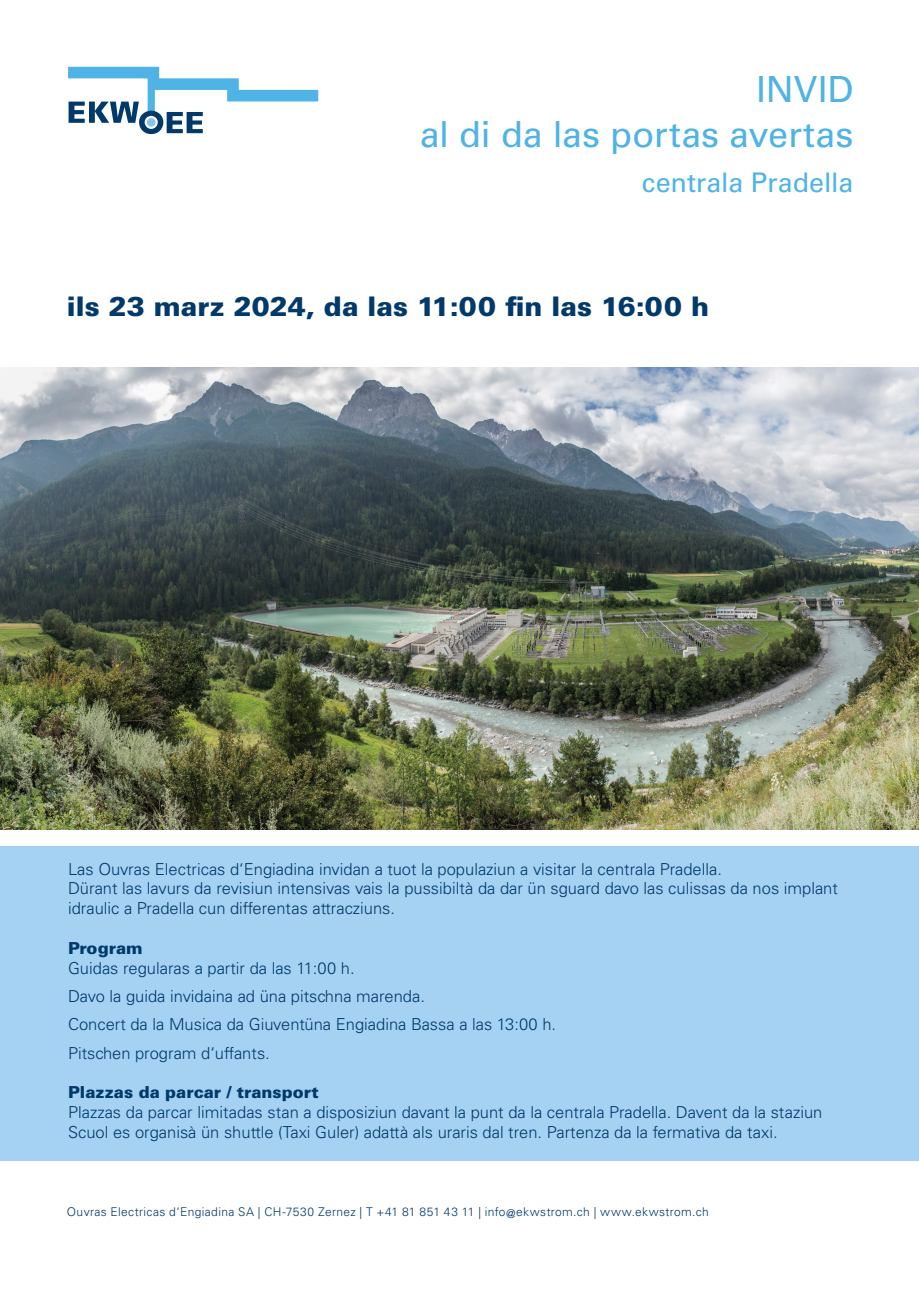
<style>
.page{position:relative;width:919px;height:1289px;background:#fff}
.page>*{position:absolute;margin:0;border:0;box-sizing:border-box;transform-origin:0 0}
.t1{font:36px/45px "Univers LT Std";letter-spacing:-.005em;color:#4fb3e6;text-align:right}
.t2{font:900 27px "Univers LT Std";color:#00396a}
.t3{font:27px "Univers LT Std";letter-spacing:-.005em;color:#4fb3e6}
.t4{font:300 16.5px/19.8px "Univers LT Std";color:#00396a}
.t5{font:900 16.5px "Univers LT Std";color:#00396a}
.t6{font:300 12px "Univers LT Std";letter-spacing:.03em;color:#00396a}
</style>
<div class="page">
<div style="left:0;top:846px;width:918px;height:315px;background:#a5d2f2"></div>
<img style="left:0;top:367px;width:918px;height:462px">
<svg style="left:68px;top:67px;width:250px;height:67px"></svg>
<h1 class="t1" style="left:419px;top:67px;width:435px">INVID<br>al di da las portas avertas</h1>
<h2 class="t3" style="left:642px;top:167px;width:213px">centrala Pradella</h2>
<h2 class="t2" style="left:67px;top:290px;width:643px">ils 23 marz 2024, da las 11:00 fin las 16:00 h</h2>
<p class="t4" style="left:68px;top:858px;width:771px">Las Ouvras Electricas d‘Engiadina invidan a tuot la populaziun a visitar la centrala Pradella.<br>Dürant las lavurs da revisiun intensivas vais la pussibiltà da dar ün sguard davo las culissas da nos implant idraulic a Pradella cun differentas attracziuns.</p>
<p class="t5" style="left:68px;top:937px;width:76px">Program</p>
<p class="t4" style="left:68px;top:953px;width:489px;line-height:28.3px">Guidas regularas a partir da las 11:00 h.<br>Davo la guida invidaina ad üna pitschna marenda.<br>Concert da la Musica da Giuventüna Engiadina Bassa a las 13:00 h.<br>Pitschen program d‘uffants.</p>
<p class="t5" style="left:68px;top:1081px;width:252px">Plazzas da parcar / transport</p>
<p class="t4" style="left:68px;top:1102px;width:755px">Plazzas da parcar limitadas stan a disposiziun davant la punt da la centrala Pradella. Davent da la staziun<br>Scuol es organisà ün shuttle (Taxi Guler) adattà als uraris dal tren. Partenza da la fermativa da taxi.</p>
<p class="t6" style="left:67px;top:1204px;width:643px">Ouvras Electricas d‘Engiadina SA | CH-7530 Zernez | T +41 81 851 43 11 | info@ekwstrom.ch | www.ekwstrom.ch</p>
</div>
